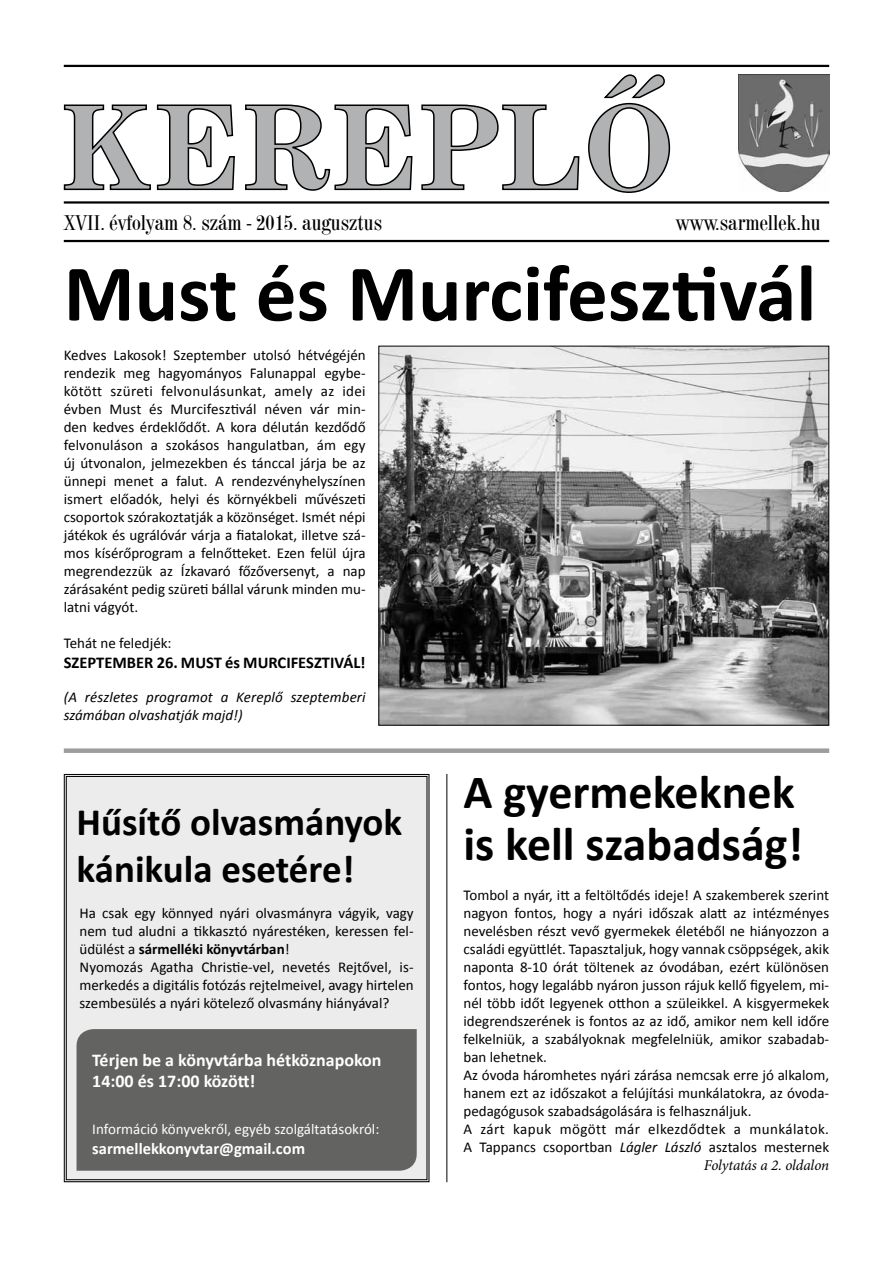
<style>
.page{position:relative;width:893px;height:1263px;background:#fff}
.page>*{position:absolute;margin:0;border:0;box-sizing:border-box;transform-origin:0 0}
.t1{font:700 81px "Calibri";color:#000}
.t2{font:700 48px/52.5px "Calibri";color:#000}
.t3{font:700 39px/46.8px "Calibri";color:#000}
.t4{font:21px "Century 725 Con HU Condensed";color:#000}
.t5{font:700 18px/21.6px "Calibri";color:#fff}
.t6{font:700 16.5px "Calibri";color:#000}
.t7{font:700 16.5px "Calibri";color:#fff}
.t8{font:15px/18px "Calibri";color:#000}
.t9{font:italic 15px/18px "Calibri";color:#000}
.t10{font:15px "Calibri";color:#fff}
.t11{font:italic 15px "Minion Pro";letter-spacing:-.01em;color:#000}
.s1{font-weight:700}
.s2{font-style:italic}
</style>
<div class="page">
<img style="left:739px;top:75px;width:90px;height:116px">
<hr style="left:64px;top:65px;width:765px;height:2px;background:#000">
<hr style="left:64px;top:240px;width:765px;height:2px;background:#000">
<hr style="left:64px;top:201px;width:765px;height:3px;background:#000">
<svg style="left:63px;top:74px;width:608px;height:119px"></svg>
<img style="left:380px;top:348px;width:447px;height:375px">
<div style="left:64px;top:748px;width:765px;height:5px;background:#9c9d9d"></div>
<svg style="left:63px;top:773px;width:367px;height:410px;background:#bcbcbd"></svg>
<div style="left:66px;top:776px;width:361px;height:404px;border:1px solid #000"></div>
<hr style="left:446px;top:774px;width:1px;height:408px;background:#000">
<h3 class="t4" style="left:64px;top:210px;width:320px">XVII. évfolyam 8. szám - 2015. augusztus</h3>
<h3 class="t4" style="left:676px;top:210px;width:146px">www.sarmellek.hu</h3>
<h1 class="t1" style="left:64px;top:242px;width:754px">Must és Murcifesztivál</h1>
<p class="t8" style="left:64px;top:346px;width:303px;text-align:justify">Kedves Lakosok! Szeptember utolsó hétvégéjén rendezik meg hagyományos Falunappal egybe&shy;kötött szüreti felvonulásunkat, amely az idei évben Must és Murcifesztivál néven vár min&shy;den kedves érdeklődőt. A kora délután kezdődő felvonuláson a szokásos hangulatban, ám egy új útvonalon, jelmezekben és tánccal járja be az ünnepi menet a falut. A rendezvényhelyszínen ismert előadók, helyi és környékbeli művészeti csoportok szórakoztatják a közönséget. Ismét népi játékok és ugrálóvár várja a fiatalokat, illetve szá&shy;mos kísérőprogram a felnőtteket. Ezen felül újra megrendezzük az Ízkavaró főzőversenyt, a nap zárásaként pedig szüreti bállal várunk minden mu&shy;latni vágyót.</p>
<p class="t8" style="left:64px;top:634px;width:109px">Tehát ne feledjék:</p>
<p class="t6" style="left:64px;top:652px;width:303px">SZEPTEMBER 26. MUST és MURCIFESZTIVÁL!</p>
<p class="t9" style="left:64px;top:687px;width:303px">(A részletes programot a Kereplő szeptemberi számában olvashatják majd!)</p>
<h3 class="t3" style="left:77px;top:798px;width:327px">Hűsítő olvasmányok kánikula esetére!</h3>
<p class="t8" style="left:80px;top:904px;width:336px">Ha csak egy könnyed nyári olvasmányra vágyik, vagy nem tud aludni a tikkasztó nyárestéken, keressen fel&shy;üdülést a <span class="s1">sármelléki könyvtárban</span>!<br>Nyomozás Agatha Christie-vel, nevetés Rejtővel, is&shy;merkedés a digitális fotózás rejtelmeivel, avagy hirtelen szembesülés a nyári kötelező olvasmány hiányával?</p>
<p class="t5" style="left:92px;top:1049px;width:291px">Térjen be a könyvtárba hétköznapokon<br>14:00 és 17:00 között!</p>
<p class="t10" style="left:92px;top:1120px;width:289px">Információ könyvekről, egyéb szolgáltatásokról:</p>
<p class="t7" style="left:92px;top:1138px;width:214px">sarmellekkonyvtar@gmail.com</p>
<h2 class="t2" style="left:463px;top:766px;width:341px">A gyermekeknek is kell szabadság!</h2>
<p class="t8" style="left:463px;top:886px;width:367px">Tombol a nyár, itt a feltöltődés ideje! A szakemberek szerint nagyon fontos, hogy a nyári időszak alatt az intézményes nevelésben részt vevő gyermekek életéből ne hiányozzon a családi együttlét. Tapasztaljuk, hogy vannak csöppségek, akik naponta 8-10 órát töltenek az óvodában, ezért különösen fontos, hogy legalább nyáron jusson rájuk kellő figyelem, mi&shy;nél több időt legyenek otthon a szüleikkel. A kisgyermekek idegrendszerének is fontos az az idő, amikor nem kell időre felkelniük, a szabályoknak megfelelniük, amikor szabadab&shy;ban lehetnek.<br>Az óvoda háromhetes nyári zárása nemcsak erre jó alkalom, hanem ezt az időszakot a felújítási munkálatokra, az óvoda&shy;pedagógusok szabadságolására is felhasználjuk.<br>A zárt kapuk mögött már elkezdődtek a munkálatok.<br>A Tappancs csoportban <span class="s2">Lágler László</span> asztalos mesternek</p>
<p class="t11" style="left:704px;top:1155px;width:127px">Folytatás a 2. oldalon</p>
</div>
